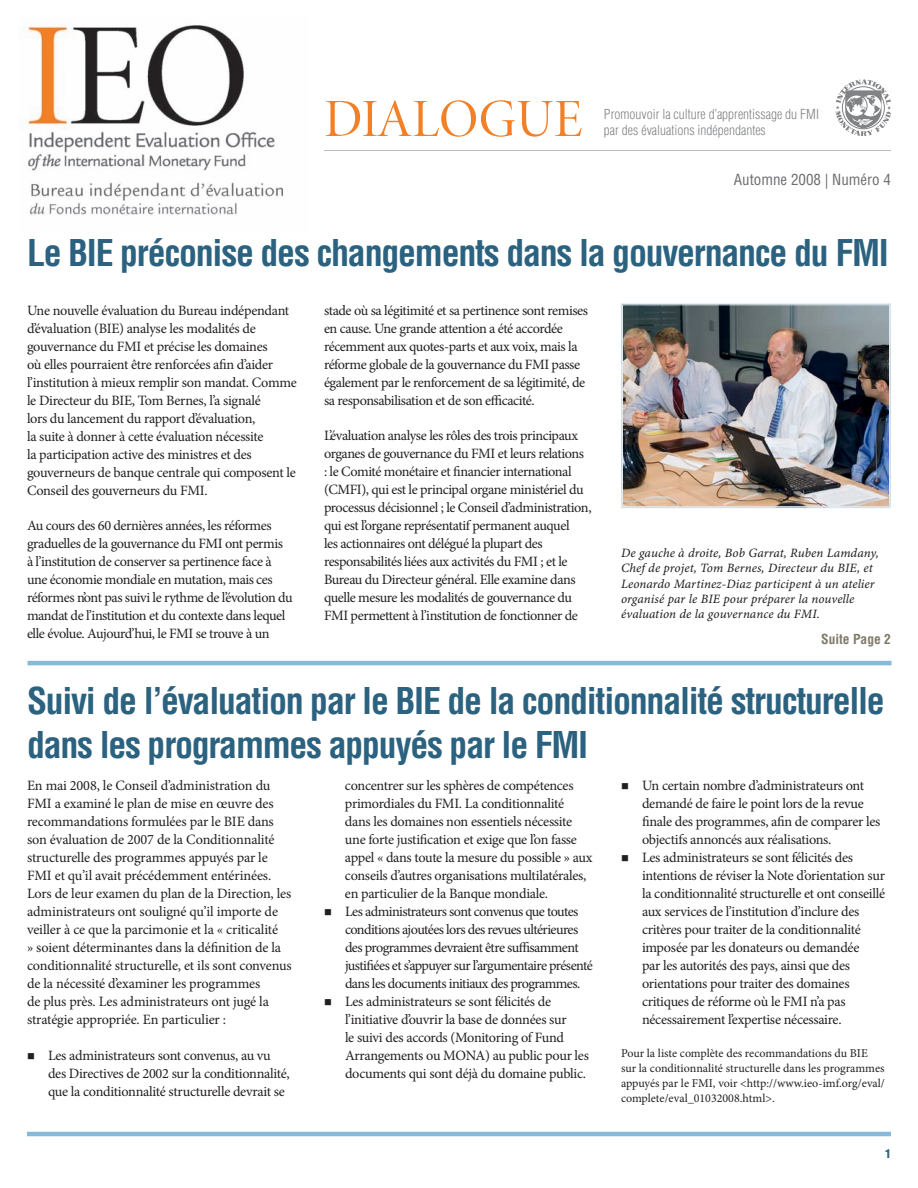
<style>
.page{position:relative;width:918px;height:1188px;background:#fff}
.page>*{position:absolute;margin:0;border:0;box-sizing:border-box;transform-origin:0 0}
.t1{font:54px "Minion Pro Disp";color:#f48026}
.t2{font:700 condensed 36px/43.2px "Helvetica LT Std";letter-spacing:-.035em;color:#2b627f}
.t3{font:condensed 15px "Helvetica LT Std";color:#6c6d70}
.body{font:14.25px/18px "Minion Pro";letter-spacing:-.025em;color:#231f20}
.bullet{font:14.25px/18px "Minion Pro";letter-spacing:-.025em;color:#231f20}
.t4{font:300 condensed 13.5px "Helvetica LT Std";color:#808285}
.continued_on{font:700 condensed 13.5px "Helvetica LT Std";color:#7f7a68}
.t5{font:12.75px/15.3px "Minion Pro It Capt";letter-spacing:.005em;color:#231f20}
.footnotes{font:12px/15px "Minion Pro";color:#231f20}
.t6{font:900 condensed 12px "Helvetica LT Std";color:#2b627f}
</style>
<div class="page">
<hr style="left:27px;top:1132px;width:864px;height:4px;background:#87b9da">
<hr style="left:324px;top:150px;width:567px;height:1px;background:#bcbdc0">
<svg style="left:836px;top:80px;width:55px;height:56px"></svg>
<hr style="left:28px;top:661px;width:864px;height:4px;background:#87b9da">
<img style="left:621px;top:303px;width:270px;height:205px">
<div style="left:622px;top:305px;width:268px;height:202px;border:1px solid #dee9f0"></div>
<img style="left:26px;top:25px;width:258px;height:191px">
<p class="t1" style="left:324px;top:86px;width:260px">DIALOGUE</p>
<p class="t4" style="left:604px;top:105px;width:217px">Promouvoir la culture d’apprentissage du FMI</p>
<p class="t4" style="left:604px;top:122px;width:163px">par des évaluations indépendantes</p>
<p class="t3" style="left:734px;top:170px;width:159px">Automne 2008 | Numéro 4</p>
<p class="t2" style="left:27px;top:231px;width:863px">Le BIE préconise des changements dans la gouvernance du FMI</p>
<p class="body" style="left:27px;top:301px;width:271px">Une nouvelle évaluation du Bureau indépendant d’évaluation (BIE) analyse les modalités de gouvernance du FMI et précise les domaines<br>où elles pourraient être renforcées afin d’aider l’institution à mieux remplir son mandat. Comme le Directeur du BIE, Tom Bernes, l’a signalé<br>lors du lancement du rapport d’évaluation,<br>la suite à donner à cette évaluation nécessite<br>la participation active des ministres et des gouverneurs de banque centrale qui composent le Conseil des gouverneurs du FMI.</p>
<p class="body" style="left:27px;top:517px;width:267px">Au cours des 60 dernières années, les réformes graduelles de la gouvernance du FMI ont permis à l’institution de conserver sa pertinence face à une économie mondiale en mutation, mais ces réformes n’ont pas suivi le rythme de l’évolution du mandat de l’institution et du contexte dans lequel elle évolue. Aujourd’hui, le FMI se trouve à un</p>
<p class="body" style="left:324px;top:301px;width:266px">stade où sa légitimité et sa pertinence sont remises en cause. Une grande attention a été accordée récemment aux quotes-parts et aux voix, mais la réforme globale de la gouvernance du FMI passe également par le renforcement de sa légitimité, de sa responsabilisation et de son efficacité.</p>
<p class="body" style="left:324px;top:427px;width:269px">L’évaluation analyse les rôles des trois principaux organes de gouvernance du FMI et leurs relations<br>: le Comité monétaire et financier international (CMFI), qui est le principal organe ministériel du processus décisionnel ; le Conseil d’administration, qui est l’organe représentatif permanent auquel<br>les actionnaires ont délégué la plupart des responsabilités liées aux activités du FMI ; et le Bureau du Directeur général. Elle examine dans quelle mesure les modalités de gouvernance du FMI permettent à l’institution de fonctionner de</p>
<p class="t5" style="left:621px;top:546px;width:259px">De gauche à droite, Bob Garrat, Ruben Lamdany, Chef de projet, Tom Bernes, Directeur du BIE, et Leonardo Martinez-Diaz participent à un atelier organisé par le BIE pour préparer la nouvelle évaluation de la gouvernance du FMI.</p>
<p class="continued_on" style="left:821px;top:630px;width:71px">Suite Page 2</p>
<p class="t2" style="left:27px;top:679px;width:859px">Suivi de l’évaluation par le BIE de la conditionnalité structurelle dans les programmes appuyés par le FMI</p>
<p class="body" style="left:27px;top:777px;width:266px">En mai 2008, le Conseil d’administration du FMI a examiné le plan de mise en œuvre des recommandations formulées par le BIE dans son évaluation de 2007 de la Conditionnalité structurelle des programmes appuyés par le FMI et qu’il avait précédemment entérinées.<br>Lors de leur examen du plan de la Direction, les administrateurs ont souligné qu’il importe de veiller à ce que la parcimonie et la « criticalité<br>» soient déterminantes dans la définition de la conditionnalité structurelle, et ils sont convenus de la nécessité d’examiner les programmes<br>de plus près. Les administrateurs ont jugé la stratégie appropriée. En particulier :</p>
<p class="bullet" style="left:48px;top:1046px;width:243px;text-indent:-21px">■ Les administrateurs sont convenus, au vu des Directives de 2002 sur la conditionnalité, que la conditionnalité structurelle devrait se</p>
<p class="bullet" style="left:345px;top:776px;width:249px">concentrer sur les sphères de compétences primordiales du FMI. La conditionnalité dans les domaines non essentiels nécessite une forte justification et exige que l’on fasse appel « dans toute la mesure du possible » aux conseils d’autres organisations multilatérales, en particulier de la Banque mondiale.</p>
<p class="bullet" style="left:345px;top:902px;width:249px;text-indent:-21px">■ Les administrateurs sont convenus que toutes conditions ajoutées lors des revues ultérieures des programmes devraient être suffisamment justifiées et s’appuyer sur l’argumentaire présenté dans les documents initiaux des programmes.</p>
<p class="bullet" style="left:345px;top:992px;width:245px;text-indent:-21px">■ Les administrateurs se sont félicités de l’initiative d’ouvrir la base de données sur<br>le suivi des accords (Monitoring of Fund Arrangements ou MONA) au public pour les documents qui sont déjà du domaine public.</p>
<p class="bullet" style="left:642px;top:777px;width:240px;text-indent:-21px">■ Un certain nombre d’administrateurs ont demandé de faire le point lors de la revue finale des programmes, afin de comparer les objectifs annoncés aux réalisations.</p>
<p class="bullet" style="left:642px;top:849px;width:245px;text-indent:-21px">■ Les administrateurs se sont félicités des intentions de réviser la Note d’orientation sur la conditionnalité structurelle et ont conseillé aux services de l’institution d’inclure des critères pour traiter de la conditionnalité imposée par les donateurs ou demandée<br>par les autorités des pays, ainsi que des orientations pour traiter des domaines critiques de réforme où le FMI n’a pas nécessairement l’expertise nécessaire.</p>
<p class="footnotes" style="left:621px;top:1046px;width:265px">Pour la liste complète des recommandations du BIE sur la conditionnalité structurelle dans les programmes appuyés par le FMI, voir &lt;http://www.ieo-imf.org/eval/ complete/eval_01032008.html&gt;.</p>
<p class="t6" style="left:885px;top:1146px;width:7px">1</p>
</div>
